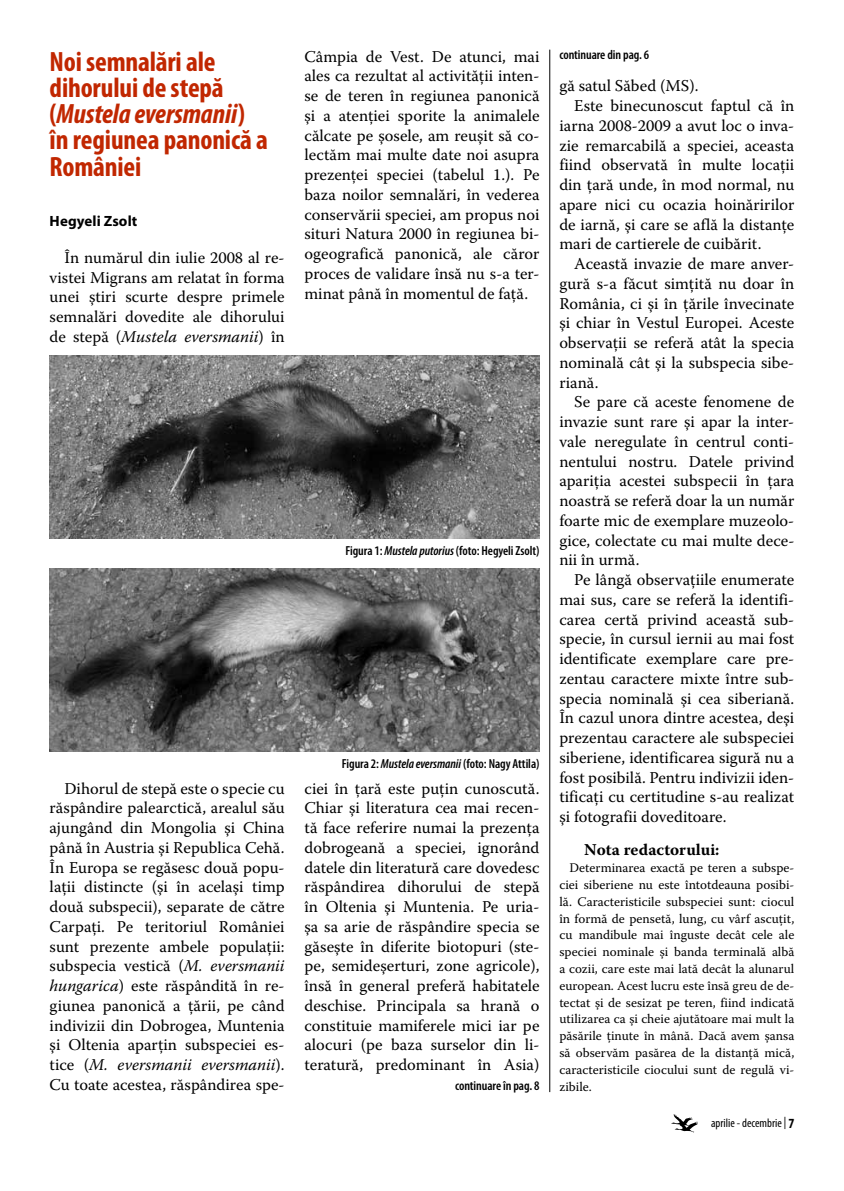
<style>
.page{position:relative;width:844px;height:1191px;background:#fff}
.page>*{position:absolute;margin:0;border:0;box-sizing:border-box;transform-origin:0 0}
.t1{font:700 condensed 28px/26.2px "Myriad Pro";letter-spacing:-.005em;color:#c12701}
.t2{font:16.45px/19.8px "Warnock Pro";color:#000;text-align:justify}
.t3{font:700 16.45px "Warnock Pro";color:#000}
.t4{font:700 14.88px "Myriad Pro";letter-spacing:.01em;color:#000}
.t5{font:13.12px/16.8px "Warnock Pro";color:#000;text-align:justify}
.t6{font:600 condensed 13.12px "Myriad Pro";letter-spacing:-.005em;color:#000}
.t7{font:condensed 12.25px "Myriad Pro";color:#000}
.s1{font-style:italic}
.s2{font-weight:700;font-size:14px}
</style>
<div class="page">
<svg style="left:671px;top:1114px;width:26px;height:18px"></svg>
<hr style="left:549px;top:50px;width:1px;height:1042px;background:#000">
<img style="left:50px;top:355px;width:489px;height:184px">
<img style="left:50px;top:568px;width:489px;height:184px">
<h1 class="t1" style="left:50px;top:48px;width:220px">Noi semnalări ale dihorului de stepă (<span class="s1">Mustela eversmanii</span>) în regiunea panonică a<br>României</h1>
<p class="t4" style="left:50px;top:211px;width:89px">Hegyeli Zsolt</p>
<p class="t2" style="left:50px;top:247px;width:236px;text-indent:15px">În numărul din iulie 2008 al re&shy;vistei Migrans am relatat în forma unei ştiri scurte despre primele semnalări dovedite ale dihorului de stepă (<span class="s1">Mustela eversmanii</span>) în</p>
<p class="t2" style="left:304px;top:46px;width:236px">Câmpia de Vest. De atunci, mai ales ca rezultat al activităţii inten&shy;se de teren în regiunea panonică şi a atenţiei sporite la animalele călcate pe şosele, am reuşit să co&shy;lectăm mai multe date noi asupra prezenţei speciei (tabelul 1.). Pe baza noilor semnalări, în vederea conservării speciei, am propus noi situri Natura 2000 în regiunea bi&shy;ogeografică panonică, ale căror proces de validare însă nu s-a ter&shy;minat până în momentul de faţă.</p>
<p class="t6" style="left:345px;top:542px;width:195px">Figura 1: <span class="s1">Mustela putorius</span> (foto: Hegyeli Zsolt)</p>
<p class="t6" style="left:342px;top:755px;width:199px">Figura 2: <span class="s1">Mustela eversmanii</span> (foto: Nagy Attila)</p>
<p class="t2" style="left:50px;top:778px;width:236px;text-indent:15px">Dihorul de stepă este o specie cu răspândire palearctică, arealul său ajungând din Mongolia şi China până în Austria şi Republica Cehă.<br>În Europa se regăsesc două popu&shy;laţii distincte (şi în acelaşi timp două subspecii), separate de către Carpaţi. Pe teritoriul României sunt prezente ambele populaţii: subspecia vestică (<span class="s1">M. eversmanii hungarica</span>) este răspândită în re&shy;giunea panonică a ţării, pe când indivizii din Dobrogea, Muntenia şi Oltenia aparţin subspeciei es&shy;tice (<span class="s1">M. eversmanii eversmanii</span>).<br>Cu toate acestea, răspândirea spe-</p>
<p class="t2" style="left:304px;top:778px;width:236px">ciei în ţară este puţin cunoscută.<br>Chiar şi literatura cea mai recen&shy;tă face referire numai la prezenţa dobrogeană a speciei, ignorând datele din literatură care dovedesc răspândirea dihorului de stepă în Oltenia şi Muntenia. Pe uria&shy;şa sa arie de răspândire specia se găseşte în diferite biotopuri (ste&shy;pe, semideşerturi, zone agricole), însă în general preferă habitatele deschise. Principala sa hrană o constituie mamiferele mici iar pe alocuri (pe baza surselor din li&shy;teratură, predominant în Asia)</p>
<p class="t6" style="left:455px;top:1077px;width:86px">continuare în pag. 8</p>
<p class="t6" style="left:559px;top:47px;width:91px">continuare din pag. 6</p>
<p class="t2" style="left:559px;top:76px;width:141px">gă satul Săbed (MS).</p>
<p class="t2" style="left:574px;top:96px;width:221px">Este binecunoscut faptul că în</p>
<p class="t2" style="left:559px;top:115px;width:236px">iarna 2008-2009 a avut loc o inva-</p>
<p class="t2" style="left:559px;top:135px;width:236px">zie remarcabilă a speciei, aceasta</p>
<p class="t2" style="left:559px;top:155px;width:236px">fiind observată în multe locaţii</p>
<p class="t2" style="left:559px;top:175px;width:236px">din ţară unde, în mod normal, nu</p>
<p class="t2" style="left:559px;top:194px;width:236px">apare nici cu ocazia hoinăririlor</p>
<p class="t2" style="left:559px;top:214px;width:236px">de iarnă, şi care se află la distanţe</p>
<p class="t2" style="left:559px;top:234px;width:203px">mari de cartierele de cuibărit.</p>
<p class="t2" style="left:574px;top:254px;width:221px">Această invazie de mare anver-</p>
<p class="t2" style="left:559px;top:273px;width:236px">gură s-a făcut simţită nu doar în</p>
<p class="t2" style="left:559px;top:293px;width:236px">România, ci şi în ţările învecinate</p>
<p class="t2" style="left:559px;top:313px;width:236px">şi chiar în Vestul Europei. Aceste</p>
<p class="t2" style="left:559px;top:333px;width:236px">observaţii se referă atât la specia</p>
<p class="t2" style="left:559px;top:352px;width:236px">nominală cât şi la subspecia sibe-</p>
<p class="t2" style="left:559px;top:372px;width:41px">riană.</p>
<p class="t2" style="left:574px;top:392px;width:221px">Se pare că aceste fenomene de</p>
<p class="t2" style="left:559px;top:411px;width:236px">invazie sunt rare şi apar la inter-</p>
<p class="t2" style="left:559px;top:431px;width:236px">vale neregulate în centrul conti-</p>
<p class="t2" style="left:559px;top:451px;width:236px">nentului nostru. Datele privind</p>
<p class="t2" style="left:559px;top:471px;width:236px">apariţia acestei subspecii în ţara</p>
<p class="t2" style="left:559px;top:490px;width:236px">noastră se referă doar la un număr</p>
<p class="t2" style="left:559px;top:510px;width:236px">foarte mic de exemplare muzeolo-</p>
<p class="t2" style="left:559px;top:530px;width:236px">gice, colectate cu mai multe dece-</p>
<p class="t2" style="left:559px;top:550px;width:82px">nii în urmă.</p>
<p class="t2" style="left:574px;top:569px;width:221px">Pe lângă observaţiile enumerate</p>
<p class="t2" style="left:559px;top:589px;width:236px">mai sus, care se referă la identifi-</p>
<p class="t2" style="left:559px;top:609px;width:236px">carea certă privind această sub-</p>
<p class="t2" style="left:559px;top:629px;width:236px">specie, în cursul iernii au mai fost</p>
<p class="t2" style="left:559px;top:648px;width:236px">identificate exemplare care pre-</p>
<p class="t2" style="left:559px;top:668px;width:236px">zentau caractere mixte între sub-</p>
<p class="t2" style="left:559px;top:688px;width:236px">specia nominală şi cea siberiană.</p>
<p class="t2" style="left:559px;top:708px;width:236px">În cazul unora dintre acestea, deşi</p>
<p class="t2" style="left:559px;top:727px;width:236px">prezentau caractere ale subspeciei</p>
<p class="t2" style="left:559px;top:747px;width:236px">siberiene, identificarea sigură nu a</p>
<p class="t2" style="left:559px;top:767px;width:236px">fost posibilă. Pentru indivizii iden-</p>
<p class="t2" style="left:559px;top:787px;width:236px">tificaţi cu certitudine s-au realizat</p>
<p class="t2" style="left:559px;top:806px;width:168px">şi fotografii doveditoare.</p>
<p class="t3" style="left:584px;top:840px;width:137px">Nota redactorului:</p>
<p class="t5" style="left:559px;top:859px;width:236px;text-indent:10px">Determinarea exactă pe teren a subspe&shy;ciei siberiene nu este întotdeauna posibi&shy;lă. Caracteristicile subspeciei sunt: ciocul în formă de pensetă, lung, cu vârf ascuţit, cu mandibule mai înguste decât cele ale speciei nominale şi banda terminală albă a cozii, care este mai lată decât la alunarul european. Acest lucru este însă greu de de&shy;tectat şi de sesizat pe teren, fiind indicată utilizarea ca şi cheie ajutătoare mai mult la păsările ţinute în mână. Dacă avem şansa să observăm pasărea de la distanţă mică, caracteristicile ciocului sunt de regulă vi&shy;zibile.</p>
<p class="t7" style="left:711px;top:1115px;width:85px">aprilie - decembrie | <span class="s2">7</span></p>
</div>
